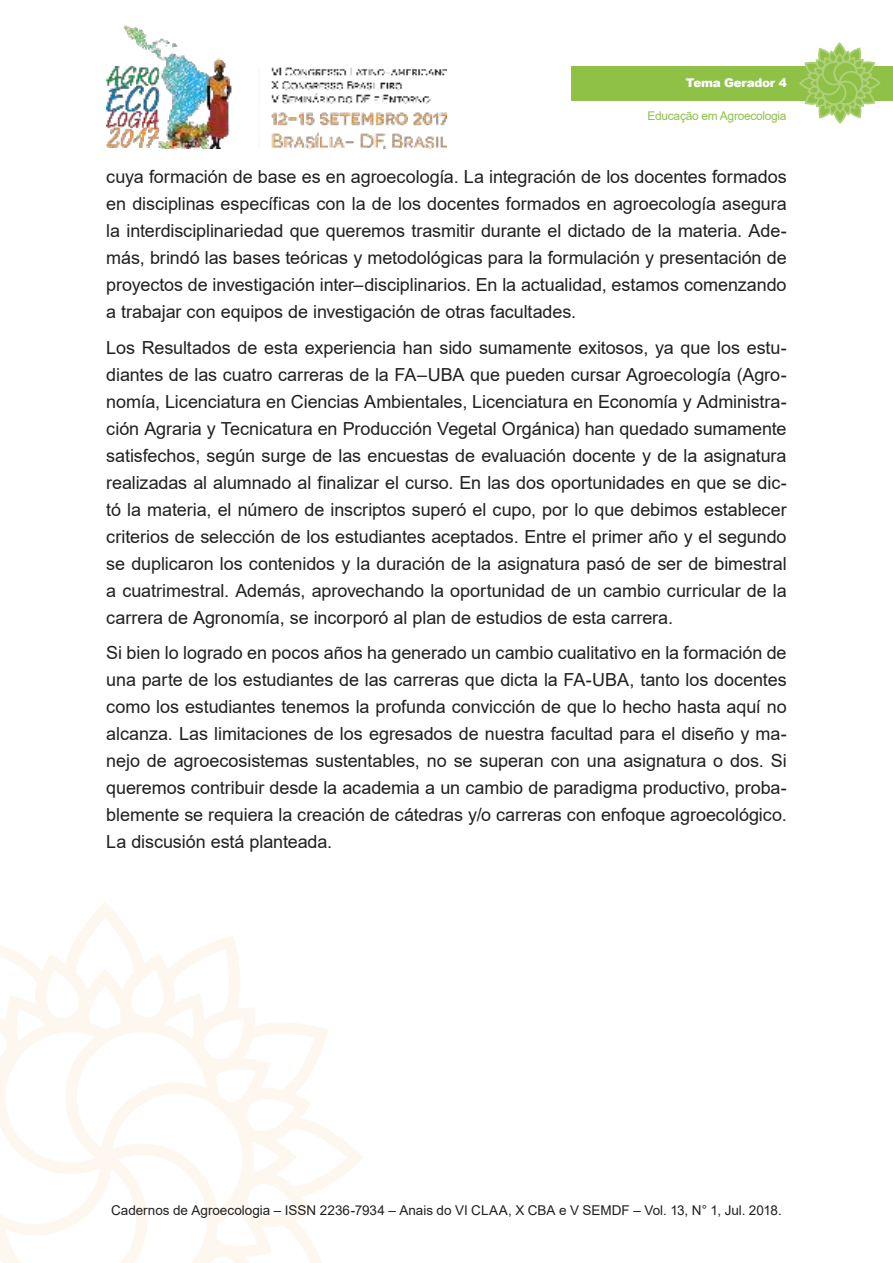
<style>
.page{position:relative;width:893px;height:1263px;background:#fff}
.page>*{position:absolute;margin:0;border:0;box-sizing:border-box;transform-origin:0 0}
.t1{font:18px/27px "Arial";letter-spacing:-.005em;color:#221f1f;text-align:justify}
.t2{font:13.5px "Arial";color:#221f1f}
.t3{font:12px "Arial";letter-spacing:-.025em;color:#8fc147}
.t4{font:900 12px "Arial";letter-spacing:-.025em;color:#fff}
</style>
<div class="page">
<img style="left:106px;top:25px;width:340px;height:124px">
<svg style="left:0;top:910px;width:363px;height:353px"></svg>
<div style="left:571px;top:66px;width:322px;height:34px;background:#8fc147"></div>
<svg style="left:798px;top:43px;width:83px;height:81px"></svg>
<p class="t4" style="left:686px;top:76px;width:102px">Tema Gerador 4</p>
<p class="t3" style="left:647px;top:112px;width:141px">Educação em Agroecologia</p>
<p class="t1" style="left:106px;top:165px;width:682px">cuya formación de base es en agroecología. La integración de los docentes formados en disciplinas específicas con la de los docentes formados en agroecología asegura la interdisciplinariedad que queremos trasmitir durante el dictado de la materia. Ade&shy;más, brindó las bases teóricas y metodológicas para la formulación y presentación de proyectos de investigación inter–disciplinarios. En la actualidad, estamos comenzando a trabajar con equipos de investigación de otras facultades.</p>
<p class="t1" style="left:106px;top:336px;width:682px">Los Resultados de esta experiencia han sido sumamente exitosos, ya que los estu&shy;diantes de las cuatro carreras de la FA–UBA que pueden cursar Agroecología (Agro&shy;nomía, Licenciatura en Ciencias Ambientales, Licenciatura en Economía y Administra&shy;ción Agraria y Tecnicatura en Producción Vegetal Orgánica) han quedado sumamente satisfechos, según surge de las encuestas de evaluación docente y de la asignatura realizadas al alumnado al finalizar el curso. En las dos oportunidades en que se dic&shy;tó la materia, el número de inscriptos superó el cupo, por lo que debimos establecer criterios de selección de los estudiantes aceptados. Entre el primer año y el segundo se duplicaron los contenidos y la duración de la asignatura pasó de ser de bimestral a cuatrimestral. Además, aprovechando la oportunidad de un cambio curricular de la carrera de Agronomía, se incorporó al plan de estudios de esta carrera.</p>
<p class="t1" style="left:106px;top:641px;width:682px">Si bien lo logrado en pocos años ha generado un cambio cualitativo en la formación de una parte de los estudiantes de las carreras que dicta la FA-UBA, tanto los docentes como los estudiantes tenemos la profunda convicción de que lo hecho hasta aquí no alcanza. Las limitaciones de los egresados de nuestra facultad para el diseño y ma&shy;nejo de agroecosistemas sustentables, no se superan con una asignatura o dos. Si queremos contribuir desde la academia a un cambio de paradigma productivo, proba&shy;blemente se requiera la creación de cátedras y/o carreras con enfoque agroecológico.<br>La discusión está planteada.</p>
<p class="t2" style="left:111px;top:1205px;width:672px">Cadernos de Agroecologia – ISSN 2236-7934 – Anais do VI CLAA, X CBA e V SEMDF – Vol. 13, N° 1, Jul. 2018.</p>
</div>
